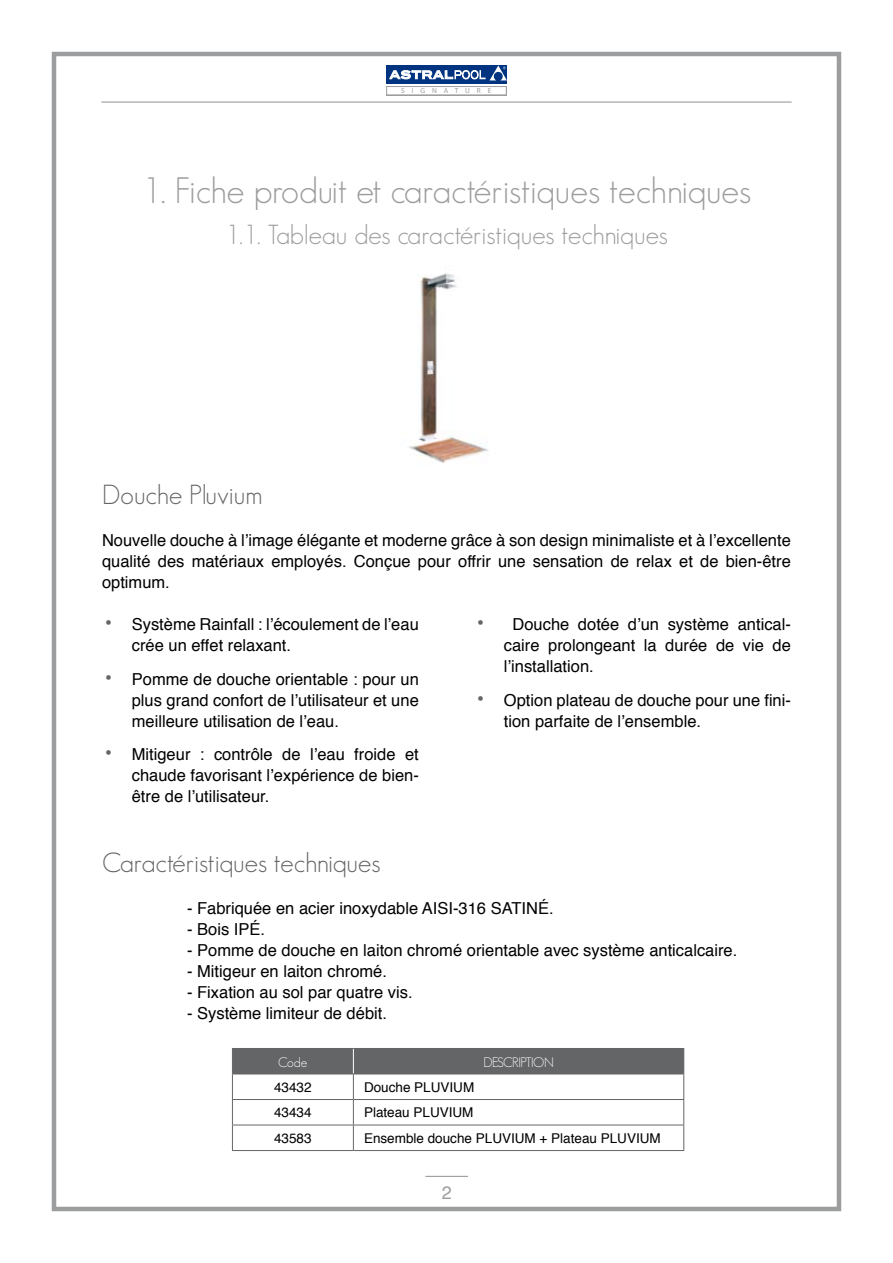
<style>
.page{position:relative;width:893px;height:1263px;background:#fff}
.page>*{position:absolute;margin:0;border:0;box-sizing:border-box;transform-origin:0 0}
.t1{font:300 36px "Geosans";color:#9c9d9f}
.t2{font:300 27px "Geosans";color:#9c9d9f}
.t3{font:300 27px "Geosans";color:#646567}
.t4{font:21px "Helvetica";color:#646567}
.t5{font:16.5px/21px "Helvetica";color:#000;text-align:justify}
.t6{font:13.5px "Helvetica";color:#000}
.t7{font:300 13.5px "Geosans";letter-spacing:-.05em;color:#fff}
.t8{font:7.35px "Myriad Pro";letter-spacing:.95em;color:#9c9d9f}
</style>
<div class="page">
<div style="left:386px;top:86px;width:121px;height:9px;background:#9c9d9f"></div>
<div style="left:387px;top:87px;width:119px;height:8px;background:#fff"></div>
<div style="left:387px;top:86px;width:119px;height:9px;border:1px solid #9c9d9f"></div>
<div style="left:386px;top:65px;width:103px;height:19px;background:#003480"></div>
<svg style="left:490px;top:80px;width:17px;height:4px"></svg>
<svg style="left:389px;top:65px;width:118px;height:15px"></svg>
<div style="left:52px;top:52px;width:789px;height:1159px;border:4px solid #9c9d9f"></div>
<hr style="left:101px;top:101px;width:691px;height:2px;background:#9c9d9f">
<hr style="left:425px;top:1176px;width:43px;height:1px;background:#9c9d9f">
<img style="left:409px;top:273px;width:79px;height:190px">
<svg style="left:232px;top:1048px;width:452px;height:102px"></svg>
<hr style="left:232px;top:1099px;width:121px;height:1px;background:#646567">
<hr style="left:353px;top:1099px;width:331px;height:1px;background:#646567">
<hr style="left:232px;top:1125px;width:121px;height:1px;background:#646567">
<hr style="left:353px;top:1125px;width:331px;height:1px;background:#646567">
<hr style="left:232px;top:1150px;width:121px;height:1px;background:#646567">
<hr style="left:353px;top:1150px;width:331px;height:1px;background:#646567">
<p class="t8" style="left:401px;top:86px;width:92px">SIGNATURE</p>
<h1 class="t1" style="left:142px;top:170px;width:611px">1. Fiche produit et caractéristiques techniques</h1>
<h2 class="t2" style="left:225px;top:219px;width:444px">1.1. Tableau des caractéristiques techniques</h2>
<h2 class="t3" style="left:102px;top:480px;width:162px">Douche Pluvium</h2>
<p class="t5" style="left:102px;top:530px;width:690px">Nouvelle douche à l’image élégante et moderne grâce à son design minimaliste et à l’excellente qualité des matériaux employés. Conçue pour offrir une sensation de relax et de bien-être optimum.</p>
<p class="t4" style="left:105px;top:606px;width:9px">•</p>
<p class="t4" style="left:105px;top:661px;width:9px">•</p>
<p class="t4" style="left:105px;top:737px;width:9px">•</p>
<p class="t5" style="left:132px;top:614px;width:289px">Système Rainfall : l’écoulement de l’eau crée un effet relaxant.</p>
<p class="t5" style="left:132px;top:669px;width:289px">Pomme de douche orientable : pour un plus grand confort de l’utilisateur et une meilleure utilisation de l’eau.</p>
<p class="t5" style="left:132px;top:744px;width:289px">Mitigeur : contrôle de l’eau froide et chaude favorisant l’expérience de bien&shy;être de l’utilisateur.</p>
<p class="t4" style="left:477px;top:606px;width:9px">•</p>
<p class="t4" style="left:477px;top:682px;width:9px">•</p>
<p class="t5" style="left:504px;top:614px;width:289px;text-indent:9px">Douche dotée d’un système antical&shy;caire prolongeant la durée de vie de l’installation.</p>
<p class="t5" style="left:504px;top:690px;width:289px">Option plateau de douche pour une fini&shy;tion parfaite de l’ensemble.</p>
<h2 class="t3" style="left:102px;top:847px;width:280px">Caractéristiques techniques</h2>
<p class="t5" style="left:187px;top:898px;width:368px">- Fabriquée en acier inoxydable AISI-31 6 SATINÉ.</p>
<p class="t5" style="left:187px;top:919px;width:79px">- Bois IPÉ.</p>
<p class="t5" style="left:187px;top:940px;width:552px">- Pomme de douche en laiton chromé orientable avec système anticalcaire.</p>
<p class="t5" style="left:187px;top:961px;width:201px">- Mitigeur en laiton chromé.</p>
<p class="t5" style="left:187px;top:982px;width:227px">- Fixation au sol par quatre vis.</p>
<p class="t5" style="left:187px;top:1003px;width:201px">- Système limiteur de débit.</p>
<p class="t7" style="left:278px;top:1055px;width:31px">Code</p>
<p class="t7" style="left:483px;top:1055px;width:72px">DESCRIPTION</p>
<p class="t6" style="left:274px;top:1077px;width:38px">43432</p>
<p class="t6" style="left:364px;top:1077px;width:112px">Douche PLUVIUM</p>
<p class="t6" style="left:274px;top:1102px;width:39px">43434</p>
<p class="t6" style="left:364px;top:1102px;width:111px">Plateau PLUVIUM</p>
<p class="t6" style="left:274px;top:1128px;width:39px">43583</p>
<p class="t6" style="left:364px;top:1128px;width:298px">Ensemble douche PLUVIUM + Plateau PLUVIUM</p>
</div>
